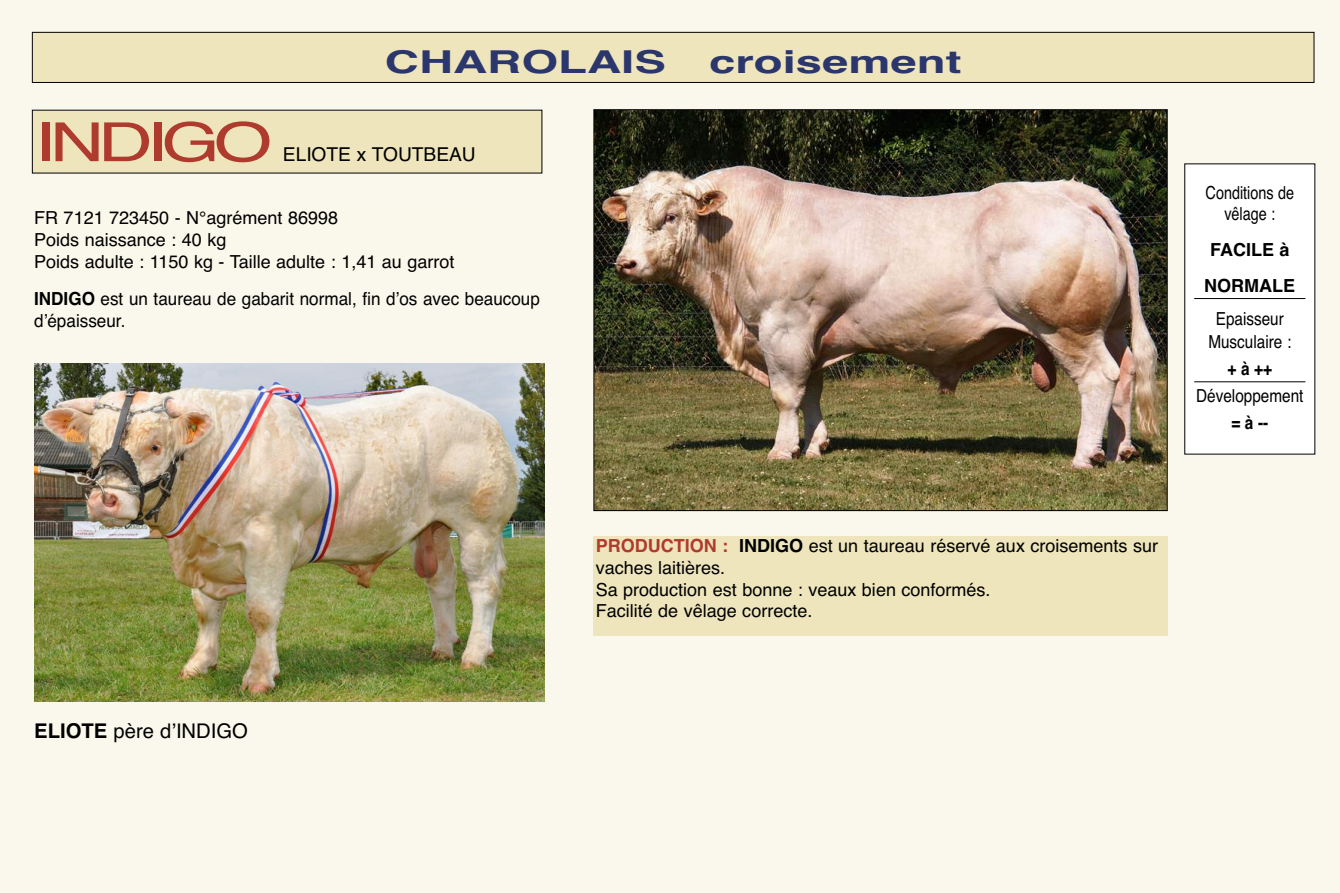
<style>
.page{position:relative;width:1340px;height:893px;background:#fff}
.page>*{position:absolute;margin:0;border:0;box-sizing:border-box;transform-origin:0 0}
.t1{font:54px "Helvetica";letter-spacing:-.085em;color:#af3b2e;scale:1.4 1}
.t2{font:700 31.5px "Helvetica";color:#2b366c;scale:1.5 1}
.t3{font:20.25px "Helvetica";color:#000}
.t4{font:19.12px "Helvetica";color:#000}
.t5{font:18px/21.6px "Helvetica";color:#000}
.t6{font:18px/21.6px "Helvetica";color:#000;scale:.95 1}
.t7{font:18px/22.5px "Helvetica";color:#000;text-align:center;scale:.85 1}
.t8{font:18px/20.2px "Helvetica";color:#000;text-align:center;scale:.8 1}
.t9{font:700 18px/36px "Helvetica";color:#000;text-align:center}
.t10{font:700 18px "Helvetica";color:#000;scale:.85 1}
.s1{font-weight:700}
.s2{font-weight:700;color:#af3b2e}
</style>
<div class="page">
<div style="left:0;top:0;width:1339px;height:893px;background:#faf8ec"></div>
<div style="left:33px;top:111px;width:508px;height:62px;background:#eee5bc"></div>
<div style="left:1185px;top:164px;width:129px;height:290px;background:#fff"></div>
<hr style="left:1194px;top:298px;width:111px;height:1px;background:#000">
<hr style="left:1194px;top:381px;width:111px;height:1px;background:#000">
<div style="left:33px;top:33px;width:1280px;height:49px;background:#eee5bc"></div>
<div style="left:32px;top:32px;width:1282px;height:51px;border:1px solid #000"></div>
<img style="left:595px;top:111px;width:570px;height:398px">
<div style="left:593px;top:537px;width:574px;height:99px;background:#eee5bc"></div>
<img style="left:34px;top:363px;width:510px;height:339px">
<h2 class="t2" style="left:385px;top:43px;width:189px">CHAROLAIS</h2>
<h2 class="t2" style="left:709px;top:43px;width:170px">croisement</h2>
<h1 class="t1" style="left:35px;top:111px;width:171px">INDIGO</h1>
<p class="t4" style="left:283px;top:143px;width:194px">ELIOTE x TOUTBEAU</p>
<p class="t5" style="left:34px;top:207px;width:422px">FR 7121 723450 - N°agrément 86998<br>Poids naissance : 40 kg<br>Poids adulte : 1150 kg - Taille adulte : 1,41 au garrot</p>
<p class="t6" style="left:34px;top:288px;width:534px"><span class="s1">INDIGO</span> est un taureau de gabarit normal, fin d’os avec beaucoup d’épaisseur.</p>
<p class="t8" style="left:1205px;top:183px;width:112px">Conditions de vêlage :</p>
<p class="t9" style="left:1204px;top:231px;width:92px">FACILE à<br>NORMALE</p>
<p class="t7" style="left:1208px;top:308px;width:99px">Epaisseur<br>Musculaire :</p>
<p class="t10" style="left:1227px;top:358px;width:54px">+à++</p>
<p class="t7" style="left:1196px;top:384px;width:128px">Développement</p>
<p class="t10" style="left:1231px;top:412px;width:45px">=à--</p>
<p class="t3" style="left:34px;top:719px;width:215px"><span class="s1">ELIOTE</span> père d’INDIGO</p>
<p class="t5" style="left:595px;top:535px;width:564px"><span class="s2">PRODUCTION :</span> <span class="s1">INDIGO</span> est un taureau réservé aux croisements sur vaches laitières.<br>Sa production est bonne : veaux bien conformés.<br>Facilité de vêlage correcte.</p>
</div>
